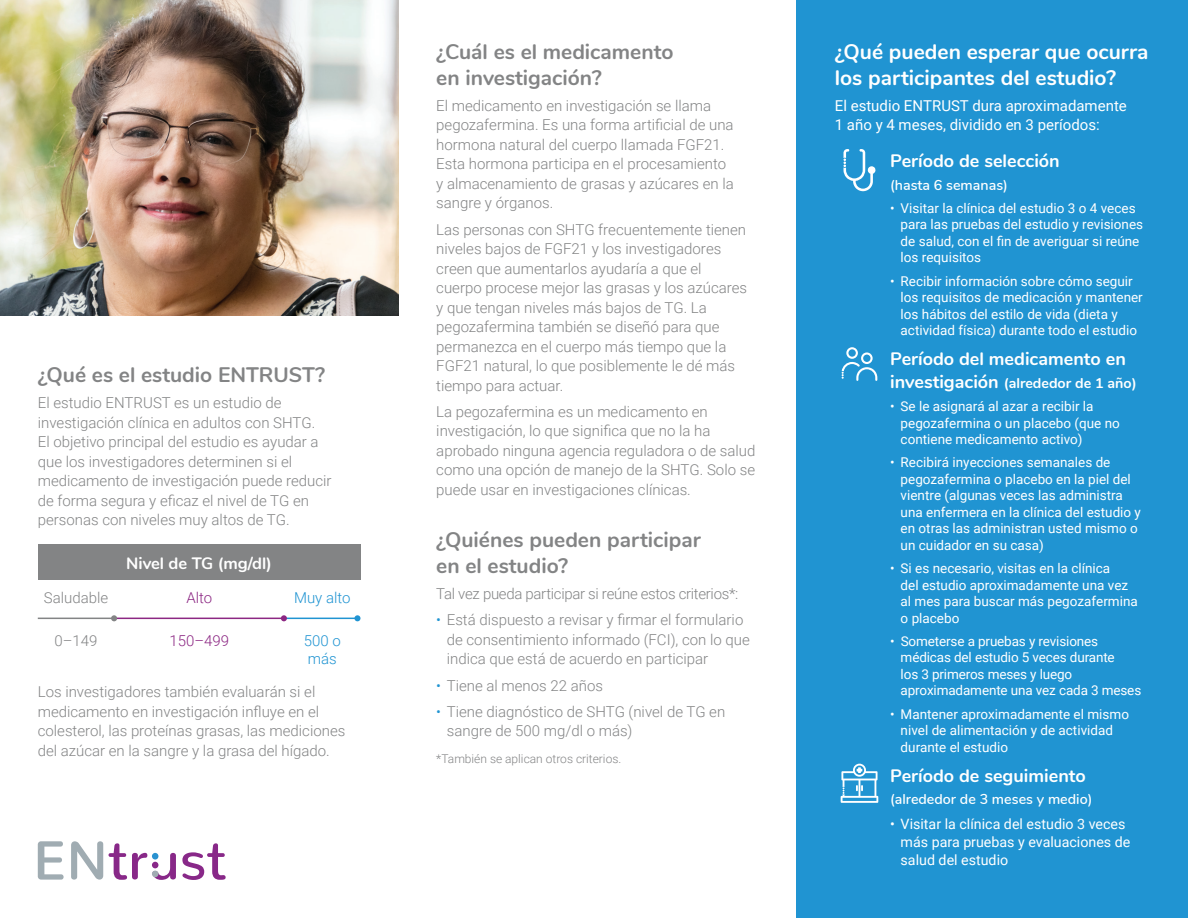
<style>
.page{position:relative;width:1188px;height:918px;background:#fff}
.page>*{position:absolute;margin:0;border:0;box-sizing:border-box;transform-origin:0 0}
.t1{font:700 21px/25.5px "Nunito";color:#838485}
.t2{font:700 21px/25.5px "Nunito";color:#fff}
.t3{font:700 18px "Nunito";color:#fff}
.t4{font:700 16.5px "Nunito";color:#fff}
.t5{font:300 15px/19.5px "Roboto";color:#838485}
.t6{font:15px/19.5px "Roboto";color:#fff}
.t7{font:300 15px "Roboto";letter-spacing:-.02em;color:#838485}
.t8{font:300 15px/18px "Roboto";color:#2094d2}
.t9{font:300 15px "Roboto";color:#8c2783}
.t10{font:14.25px/18px "Roboto";color:#fff}
.t11{font:600 14.25px "Nunito";color:#fff}
.t12{font:700 14.25px "Nunito";color:#fff}
.t13{font:13.5px/16.5px "Roboto";color:#fff}
.t14{font:300 12px "Roboto";color:#838485}
.s1{color:#2094d2}
.s2{font-size:18px}
</style>
<div class="page">
<div style="left:38px;top:545px;width:322px;height:35px;background:#838485"></div>
<hr style="left:38px;top:618px;width:77px;height:1px;background:#838485">
<hr style="left:113px;top:618px;width:171px;height:1px;background:#8c2783">
<hr style="left:284px;top:618px;width:74px;height:1px;background:#2094d2">
<div style="left:354px;top:615px;width:7px;height:6px;background:#2094d2;border-radius:50%"></div>
<svg style="left:111px;top:615px;width:6px;height:6px"></svg>
<svg style="left:281px;top:615px;width:6px;height:6px"></svg>
<div style="left:797px;top:0;width:391px;height:918px;background:#2094d2"></div>
<svg style="left:844px;top:149px;width:32px;height:42px"></svg>
<svg style="left:842px;top:347px;width:35px;height:34px"></svg>
<svg style="left:841px;top:764px;width:37px;height:39px"></svg>
<svg style="left:38px;top:841px;width:26px;height:39px"></svg>
<svg style="left:71px;top:841px;width:32px;height:39px"></svg>
<svg style="left:182px;top:843px;width:44px;height:37px"></svg>
<svg style="left:109px;top:843px;width:67px;height:37px"></svg>
<img style="left:0;top:0;width:398px;height:315px">
<h1 class="t1" style="left:38px;top:361px;width:289px">¿Qué es el estudio ENTRUST?</h1>
<p class="t5" style="left:38px;top:392px;width:295px">El estudio ENTRUST es un estudio de investigación clínica en adultos con SHTG.<br>El objetivo principal del estudio es ayudar a que los investigadores determinen si el medicamento de investigación puede reducir de forma segura y eficaz el nivel de TG en personas con niveles muy altos de TG.</p>
<p class="t4" style="left:126px;top:551px;width:147px">Nivel de TG (mg/dl)</p>
<p class="t5" style="left:44px;top:588px;width:66px">Saludable</p>
<p class="t9" style="left:186px;top:587px;width:27px">Alto</p>
<p class="t8" style="left:294px;top:588px;width:58px">Muy alto</p>
<p class="t5" style="left:55px;top:631px;width:45px">0–149</p>
<p class="t9" style="left:169px;top:630px;width:61px">150–499</p>
<p class="t8" style="left:304px;top:631px;width:38px">500 o más</p>
<p class="t5" style="left:38px;top:682px;width:309px">Los investigadores también evaluarán si el medicamento en investigación influye en el colesterol, las proteínas grasas, las mediciones del azúcar en la sangre y la grasa del hígado.</p>
<h1 class="t1" style="left:436px;top:38px;width:239px">¿Cuál es el medicamento en investigación?</h1>
<p class="t5" style="left:436px;top:95px;width:299px">El medicamento en investigación se llama pegozafermina. Es una forma artificial de una hormona natural del cuerpo llamada FGF21.<br>Esta hormona participa en el procesamiento y almacenamiento de grasas y azúcares en la sangre y órganos.</p>
<p class="t5" style="left:436px;top:219px;width:312px">Las personas con SHTG frecuentemente tienen niveles bajos de FGF21 y los investigadores creen que aumentarlos ayudaría a que el cuerpo procese mejor las grasas y los azúcares y que tengan niveles más bajos de TG. La pegozafermina también se diseñó para que permanezca en el cuerpo más tiempo que la FGF21 natural, lo que posiblemente le dé más tiempo para actuar.</p>
<p class="t5" style="left:436px;top:401px;width:321px">La pegozafermina es un medicamento en investigación, lo que significa que no la ha aprobado ninguna agencia reguladora o de salud como una opción de manejo de la SHTG. Solo se puede usar en investigaciones clínicas.</p>
<h1 class="t1" style="left:436px;top:526px;width:266px">¿Quiénes pueden participar en el estudio?</h1>
<p class="t7" style="left:436px;top:583px;width:303px">Tal vez pueda participar si reúne estos criterios*:</p>
<p class="t5" style="left:447px;top:610px;width:305px;text-indent:-10px"><span class="s1">•</span> Está dispuesto a revisar y firmar el formulario de consentimiento informado (FCI), con lo que indica que está de acuerdo en participar</p>
<p class="t5" style="left:436px;top:675px;width:168px"><span class="s1">•</span> Tiene al menos 22 años</p>
<p class="t5" style="left:447px;top:701px;width:280px;text-indent:-10px"><span class="s1">•</span> Tiene diagnóstico de SHTG (nivel de TG en sangre de 500 mg/dl o más)</p>
<p class="t14" style="left:436px;top:750px;width:187px">*También se aplican otros criterios.</p>
<h1 class="t2" style="left:835px;top:38px;width:315px">¿Qué pueden esperar que ocurra los participantes del estudio?</h1>
<p class="t6" style="left:835px;top:95px;width:294px">El estudio ENTRUST dura aproximadamente<br>1 año y 4 meses, dividido en 3 períodos:</p>
<p class="t3" style="left:890px;top:148px;width:171px">Período de selección</p>
<p class="t11" style="left:890px;top:174px;width:119px">(hasta 6 semanas)</p>
<p class="t13" style="left:901px;top:199px;width:244px;text-indent:-11px">• Visitar la clínica del estudio 3 o 4 veces para las pruebas del estudio y revisiones de salud, con el fin de averiguar si reúne los requisitos</p>
<p class="t13" style="left:901px;top:272px;width:244px;text-indent:-11px">• Recibir información sobre cómo seguir los requisitos de medicación y mantener los hábitos del estilo de vida (dieta y actividad física) durante todo el estudio</p>
<p class="t3" style="left:890px;top:346px;width:237px">Período del medicamento en</p>
<p class="t12" style="left:890px;top:372px;width:248px"><span class="s2">investigación</span> (alrededor de 1 año)</p>
<p class="t13" style="left:901px;top:398px;width:221px;text-indent:-11px">• Se le asignará al azar a recibir la pegozafermina o un placebo (que no contiene medicamento activo)</p>
<p class="t13" style="left:901px;top:454px;width:242px;text-indent:-11px">• Recibirá inyecciones semanales de pegozafermina o placebo en la piel del vientre (algunas veces las administra una enfermera en la clínica del estudio y en otras las administran usted mismo o un cuidador en su casa)</p>
<p class="t13" style="left:901px;top:560px;width:239px;text-indent:-11px">• Si es necesario, visitas en la clínica<br>del estudio aproximadamente una vez al mes para buscar más pegozafermina o placebo</p>
<p class="t13" style="left:901px;top:632px;width:242px;text-indent:-11px">• Someterse a pruebas y revisiones médicas del estudio 5 veces durante<br>los 3 primeros meses y luego aproximadamente una vez cada 3 meses</p>
<p class="t13" style="left:901px;top:705px;width:230px;text-indent:-11px">• Mantener aproximadamente el mismo nivel de alimentación y de actividad durante el estudio</p>
<p class="t3" style="left:890px;top:762px;width:197px">Período de seguimiento</p>
<p class="t11" style="left:890px;top:789px;width:204px">(alrededor de 3 meses y medio)</p>
<p class="t10" style="left:901px;top:815px;width:231px;text-indent:-11px">• Visitar la clínica del estudio 3 veces más para pruebas y evaluaciones de salud del estudio</p>
</div>
